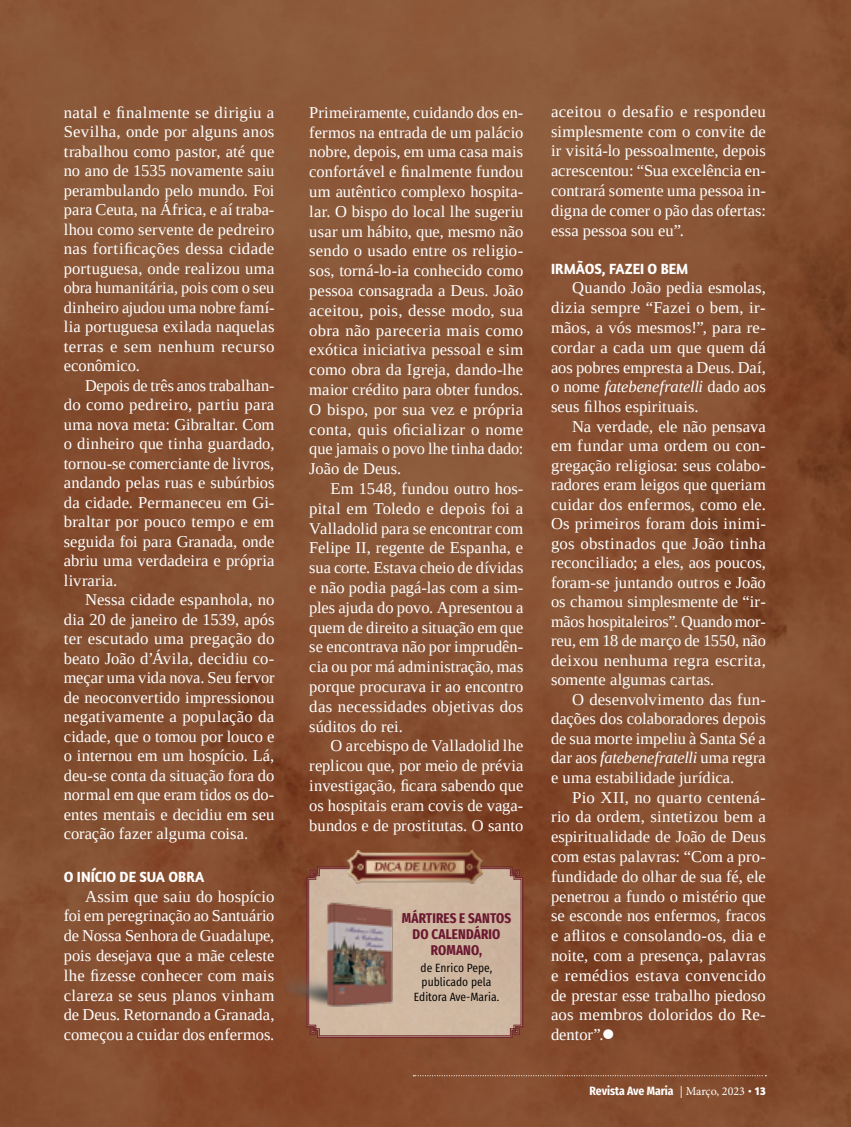
<style>
.page{position:relative;width:851px;height:1127px;background:#fff}
.page>*{position:absolute;margin:0;border:0;box-sizing:border-box;transform-origin:0 0}
.t1{font:41.25px "Tinos";color:#fff}
.t2{font:16.5px/19.8px "Tinos";letter-spacing:.005em;color:#fff;text-align:justify}
.t3{font:700 15px "Amaranth";color:#fff;scale:.94 1}
.t4{font:700 extra-condensed 14.1px/16.4px "Fira Sans";letter-spacing:.01em;color:#6a1830;text-align:center}
.t5{font:12px/14.1px "Fira Sans Condensed";color:#000;text-align:center}
.t6{font:700 12px "Fira Sans Condensed";color:#fff}
.s1{font-style:italic}
.s2{font-family:"Minion Pro";font-weight:400}
.s3{font-family:"Amaranth"}
</style>
<div class="page">
<img style="left:0;top:0;width:850px;height:1127px">
<svg style="left:306px;top:865px;width:218px;height:174px"></svg>
<img style="left:347px;top:851px;width:135px;height:32px">
<img style="left:287px;top:902px;width:110px;height:106px">
<svg style="left:413px;top:1075px;width:353px;height:1px"></svg>
<p class="t2" style="left:64px;top:102px;width:212px">natal e finalmente se dirigiu a Sevilha, onde por alguns anos trabalhou como pastor, até que no ano de 1535 novamente saiu perambulando pelo mundo. Foi para Ceuta, na África, e aí traba&shy;lhou como servente de pedreiro nas fortificações dessa cidade portuguesa, onde realizou uma obra humanitária, pois com o seu dinheiro ajudou uma nobre famí&shy;lia portuguesa exilada naquelas terras e sem nenhum recurso econômico.</p>
<p class="t2" style="left:64px;top:375px;width:212px;text-indent:21px">Depois de três anos trabalhan&shy;do como pedreiro, partiu para uma nova meta: Gibraltar. Com o dinheiro que tinha guardado, tornou-se comerciante de livros, andando pelas ruas e subúrbios da cidade. Permaneceu em Gi&shy;braltar por pouco tempo e em seguida foi para Granada, onde abriu uma verdadeira e própria livraria.</p>
<p class="t2" style="left:64px;top:590px;width:212px;text-indent:21px">Nessa cidade espanhola, no dia 20 de janeiro de 1539, após ter escutado uma pregação do beato João d’Ávila, decidiu co&shy;meçar uma vida nova. Seu fervor de neoconvertido impressionou negativamente a população da cidade, que o tomou por louco e o internou em um hospício. Lá, deu-se conta da situação fora do normal em que eram tidos os do&shy;entes mentais e decidiu em seu coração fazer alguma coisa.</p>
<p class="t3" style="left:64px;top:867px;width:151px">O INÍCIO DE SUA OBRA</p>
<p class="t2" style="left:64px;top:886px;width:212px;text-indent:21px">Assim que saiu do hospício foi em peregrinação ao Santuário de Nossa Senhora de Guadalupe, pois desejava que a mãe celeste lhe fizesse conhecer com mais clareza se seus planos vinham de Deus. Retornando a Granada, começou a cuidar dos enfermos.</p>
<p class="t2" style="left:309px;top:102px;width:215px">Primeiramente, cuidando dos en&shy;fermos na entrada de um palácio nobre, depois, em uma casa mais confortável e finalmente fundou um autêntico complexo hospita&shy;lar. O bispo do local lhe sugeriu usar um hábito, que, mesmo não sendo o usado entre os religio&shy;sos, torná-lo-ia conhecido como pessoa consagrada a Deus. João aceitou, pois, desse modo, sua obra não pareceria mais como exótica iniciativa pessoal e sim como obra da Igreja, dando-lhe maior crédito para obter fundos.<br>O bispo, por sua vez e própria conta, quis oficializar o nome que jamais o povo lhe tinha dado:<br>João de Deus.</p>
<p class="t2" style="left:309px;top:478px;width:215px;text-indent:21px">Em 1548, fundou outro hos&shy;pital em Toledo e depois foi a Valladolid para se encontrar com Felipe II, regente de Espanha, e sua corte. Estava cheio de dívidas e não podia pagá-las com a sim&shy;ples ajuda do povo. Apresentou a quem de direito a situação em que se encontrava não por imprudên&shy;cia ou por má administração, mas porque procurava ir ao encontro das necessidades objetivas dos súditos do rei.</p>
<p class="t2" style="left:309px;top:736px;width:215px;text-indent:21px">O arcebispo de Valladolid lhe replicou que, por meio de prévia investigação, ficara sabendo que os hospitais eram covis de vaga&shy;bundos e de prostitutas. O santo</p>
<p class="t4" style="left:402px;top:909px;width:111px">MÁRTIRES E SANTOS<br>DO CALENDÁRIO<br>ROMANO,</p>
<p class="t5" style="left:414px;top:960px;width:87px">de Enrico Pepe, publicado pela<br>Editora Ave-Maria.</p>
<p class="t2" style="left:551px;top:101px;width:216px">aceitou o desafio e respondeu simplesmente com o convite de ir visitá-lo pessoalmente, depois acrescentou: “Sua excelência en&shy;contrará somente uma pessoa in&shy;digna de comer o pão das ofertas: essa pessoa sou eu”.</p>
<p class="t3" style="left:551px;top:259px;width:148px">IRMÃOS, FAZEI O BEM</p>
<p class="t2" style="left:551px;top:278px;width:216px;text-indent:21px">Quando João pedia esmolas, dizia sempre “Fazei o bem, ir&shy;mãos, a vós mesmos!”, para re&shy;cordar a cada um que quem dá aos pobres empresta a Deus. Daí, o nome <span class="s1">fatebenefratelli</span> dado aos seus filhos espirituais.</p>
<p class="t2" style="left:551px;top:416px;width:216px;text-indent:21px">Na verdade, ele não pensava em fundar uma ordem ou con&shy;gregação religiosa: seus colabo&shy;radores eram leigos que queriam cuidar dos enfermos, como ele.<br>Os primeiros foram dois inimi&shy;gos obstinados que João tinha reconciliado; a eles, aos poucos, foram-se juntando outros e João os chamou simplesmente de “ir&shy;mãos hospitaleiros”. Quando mor&shy;reu, em 18 de março de 1550, não deixou nenhuma regra escrita, somente algumas cartas.</p>
<p class="t2" style="left:551px;top:689px;width:216px;text-indent:21px">O desenvolvimento das fun&shy;dações dos colaboradores depois de sua morte impeliu à Santa Sé a dar aos <span class="s1">fatebenefratelli</span> uma regra e uma estabilidade jurídica.</p>
<p class="t2" style="left:551px;top:787px;width:216px;text-indent:21px">Pio XII, no quarto centená&shy;rio da ordem, sintetizou bem a espiritualidade de João de Deus com estas palavras: “Com a pro&shy;fundidade do olhar de sua fé, ele penetrou a fundo o mistério que se esconde nos enfermos, fracos e aflitos e consolando-os, dia e noite, com a presença, palavras e remédios estava convencido de prestar esse trabalho piedoso aos membros doloridos do Re&shy;dentor”.</p>
<h1 class="t1" style="left:601px;top:1007px;width:16px">•</h1>
<p class="t6" style="left:589px;top:1080px;width:178px">Revista Ave Maria <span class="s2">| Março, 2023</span> <span class="s3">• 13</span></p>
</div>
